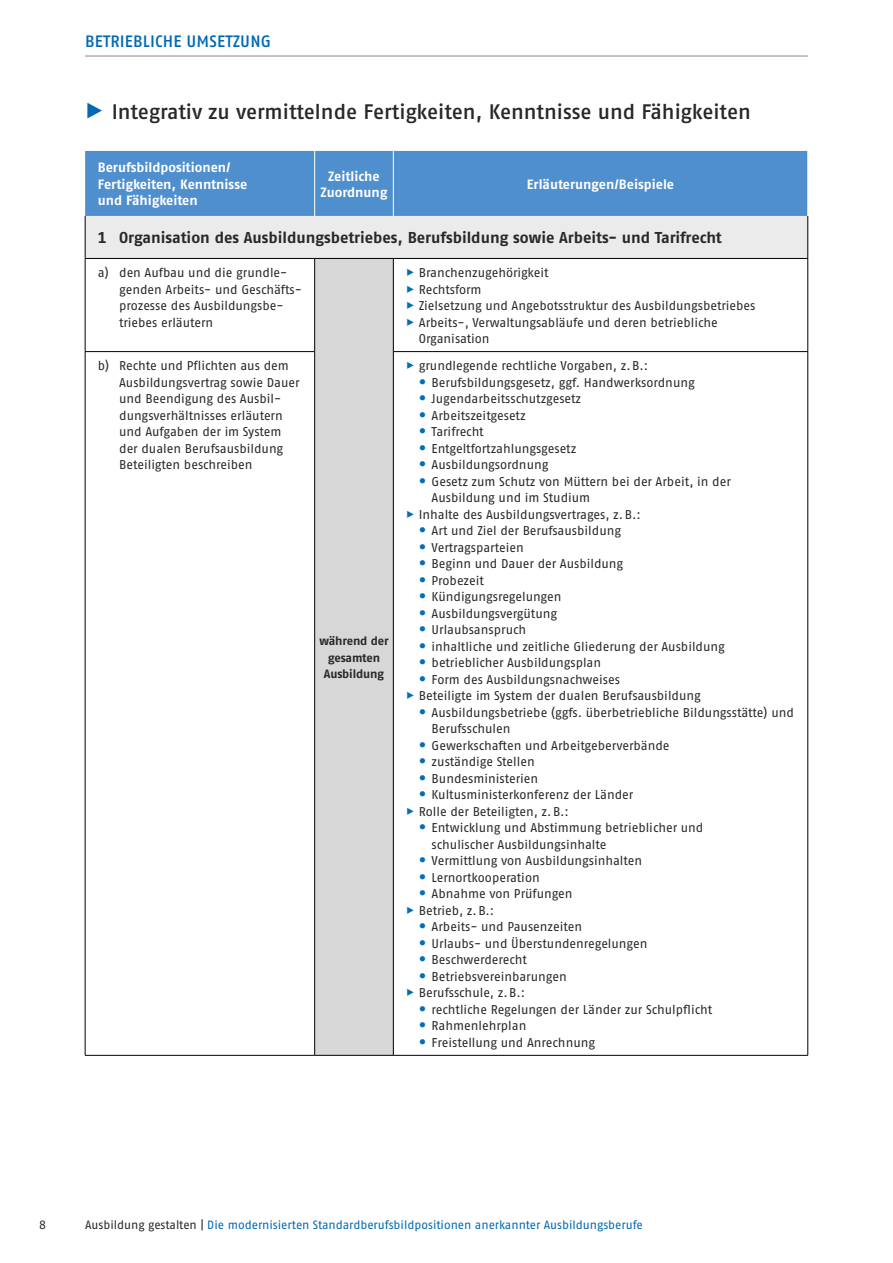
<style>
.page{position:relative;width:893px;height:1263px;background:#fff}
.page>*{position:absolute;margin:0;border:0;box-sizing:border-box;transform-origin:0 0}
.t1{font:500 21px "Fago Pro";letter-spacing:-.005em;color:#282827}
.t2{font:500 16.5px "Fago Pro";letter-spacing:.01em;color:#0069b4}
.id264{font:700 15.75px "Fago Pro";letter-spacing:-.005em;color:#282827}
.id263{font:700 13.5px/16.5px "Fago Pro";letter-spacing:-.005em;color:#fff}
.id267{font:12.75px/16.5px "Fago Pro";letter-spacing:-.005em;color:#282827}
.t3{font:12px "Fago Pro";color:#0069b4}
.id267-2{font:700 12px/16.5px "Fago Pro";letter-spacing:-.01em;color:#282827;text-align:center}
.t4{font:12px "Fago Pro";color:#282827}
.s1{font-size:28.5px;color:#0069b4}
.s2{color:#006fb8}
.s3{font-family:"Frutiger LT Std";font-weight:300;font-size:15px;color:#006fb8}
.s4{color:#282827}
</style>
<div class="page">
<hr style="left:85px;top:56px;width:723px;height:1px;background:#878787">
<div style="left:85px;top:151px;width:722px;height:65px;background:#4f8fcd"></div>
<div style="left:85px;top:216px;width:723px;height:42px;background:#ebebeb"></div>
<div style="left:315px;top:258px;width:78px;height:797px;background:#d7d7d7"></div>
<hr style="left:85px;top:216px;width:1px;height:42px;background:#000">
<hr style="left:807px;top:216px;width:1px;height:42px;background:#000">
<hr style="left:85px;top:258px;width:230px;height:1px;background:#000">
<hr style="left:85px;top:259px;width:1px;height:92px;background:#000">
<hr style="left:315px;top:258px;width:78px;height:1px;background:#000">
<hr style="left:314px;top:259px;width:1px;height:92px;background:#000">
<hr style="left:393px;top:258px;width:415px;height:1px;background:#000">
<hr style="left:393px;top:259px;width:1px;height:92px;background:#000">
<hr style="left:807px;top:259px;width:1px;height:92px;background:#000">
<hr style="left:85px;top:351px;width:230px;height:1px;background:#000">
<hr style="left:85px;top:352px;width:1px;height:703px;background:#000">
<hr style="left:314px;top:352px;width:1px;height:703px;background:#000">
<hr style="left:393px;top:351px;width:415px;height:1px;background:#000">
<hr style="left:393px;top:352px;width:1px;height:703px;background:#000">
<hr style="left:807px;top:352px;width:1px;height:703px;background:#000">
<hr style="left:85px;top:1055px;width:230px;height:1px;background:#000">
<hr style="left:315px;top:1055px;width:78px;height:1px;background:#000">
<hr style="left:393px;top:1055px;width:415px;height:1px;background:#000">
<hr style="left:314px;top:151px;width:1px;height:65px;background:#fff">
<hr style="left:393px;top:151px;width:1px;height:65px;background:#fff">
<p class="t2" style="left:85px;top:31px;width:187px">BETRIEBLICHE UMSETZUNG</p>
<h2 class="t1" style="left:85px;top:99px;width:667px"><span class="s1">▶</span> Integrativ zu vermittelnde Fertigkeiten, Kenntnisse und Fähigkeiten</h2>
<p class="id263" style="left:98px;top:159px;width:151px">Berufsbildpositionen/<br>Fertigkeiten, Kenntnisse und Fähigkeiten</p>
<p class="id263" style="left:321px;top:168px;width:68px;text-align:center">Zeitliche<br>Zuordnung</p>
<p class="id263" style="left:527px;top:176px;width:149px">Erläuterungen/Beispiele</p>
<p class="id264" style="left:98px;top:228px;width:625px">1 Organisation des Ausbildungsbetriebes, Berufsbildung sowie Arbeits- und Tarifrecht</p>
<p class="id267" style="left:119px;top:264px;width:184px;text-indent:-21px">a) den Aufbau und die grundle&shy;genden Arbeits- und Geschäfts&shy;prozesse des Ausbildungsbe&shy;triebes erläutern</p>
<p class="id267" style="left:406px;top:264px;width:144px"><span class="s2">▶</span> Branchenzugehörigkeit</p>
<p class="id267" style="left:406px;top:281px;width:77px"><span class="s2">▶</span> Rechtsform</p>
<p class="id267" style="left:406px;top:297px;width:351px"><span class="s2">▶</span> Zielsetzung und Angebotsstruktur des Ausbildungsbetriebes</p>
<p class="id267" style="left:419px;top:314px;width:301px;text-indent:-13px"><span class="s2">▶</span> Arbeits-, Verwaltungsabläufe und deren betriebliche<br>Organisation</p>
<p class="id267" style="left:119px;top:357px;width:182px;text-indent:-21px">b) Rechte und Pflichten aus dem<br>Ausbildungsvertrag sowie Dauer und Beendigung des Ausbil&shy;dungsverhältnisses erläutern und Aufgaben der im System der dualen Berufsausbildung<br>Beteiligten beschreiben</p>
<p class="id267" style="left:406px;top:357px;width:244px"><span class="s2">▶</span> grundlegende rechtliche Vorgaben, z.B.:</p>
<p class="id267" style="left:419px;top:374px;width:277px"><span class="s3">•</span> Berufsbildungsgesetz, ggf. Handwerksordnung</p>
<p class="id267" style="left:419px;top:390px;width:164px"><span class="s3">•</span> Jugendarbeitsschutzgesetz</p>
<p class="id267" style="left:419px;top:407px;width:108px"><span class="s3">•</span> Arbeitszeitgesetz</p>
<p class="id267" style="left:419px;top:423px;width:66px"><span class="s3">•</span> Tarifrecht</p>
<p class="id267" style="left:419px;top:440px;width:159px"><span class="s3">•</span> Entgeltfortzahlungsgesetz</p>
<p class="id267" style="left:419px;top:456px;width:131px"><span class="s3">•</span> Ausbildungsordnung</p>
<p class="id267" style="left:432px;top:473px;width:301px;text-indent:-13px"><span class="s3">•</span> Gesetz zum Schutz von Müttern bei der Arbeit, in der<br>Ausbildung und im Studium</p>
<p class="id267" style="left:406px;top:506px;width:236px"><span class="s2">▶</span> Inhalte des Ausbildungsvertrages, z.B.:</p>
<p class="id267" style="left:419px;top:522px;width:204px"><span class="s3">•</span> Art und Ziel der Berufsausbildung</p>
<p class="id267" style="left:419px;top:539px;width:107px"><span class="s3">•</span> Vertragsparteien</p>
<p class="id267" style="left:419px;top:555px;width:206px"><span class="s3">•</span> Beginn und Dauer der Ausbildung</p>
<p class="id267" style="left:419px;top:572px;width:67px"><span class="s3">•</span> Probezeit</p>
<p class="id267" style="left:419px;top:588px;width:144px"><span class="s3">•</span> Kündigungsregelungen</p>
<p class="id267" style="left:419px;top:605px;width:140px"><span class="s3">•</span> Ausbildungsvergütung</p>
<p class="id267" style="left:419px;top:621px;width:109px"><span class="s3">•</span> Urlaubsanspruch</p>
<p class="id267" style="left:419px;top:638px;width:307px"><span class="s3">•</span> inhaltliche und zeitliche Gliederung der Ausbildung</p>
<p class="id267" style="left:419px;top:654px;width:184px"><span class="s3">•</span> betrieblicher Ausbildungsplan</p>
<p class="id267" style="left:419px;top:671px;width:203px"><span class="s3">•</span> Form des Ausbildungsnachweises</p>
<p class="id267" style="left:406px;top:687px;width:296px"><span class="s2">▶</span> Beteiligte im System der dualen Berufsausbildung</p>
<p class="id267" style="left:432px;top:704px;width:364px;text-indent:-13px"><span class="s3">•</span> Ausbildungsbetriebe (ggfs. überbetriebliche Bildungsstätte) und<br>Berufsschulen</p>
<p class="id267" style="left:419px;top:737px;width:252px"><span class="s3">•</span> Gewerkschaften und Arbeitgeberverbände</p>
<p class="id267" style="left:419px;top:753px;width:117px"><span class="s3">•</span> zuständige Stellen</p>
<p class="id267" style="left:419px;top:770px;width:121px"><span class="s3">•</span> Bundesministerien</p>
<p class="id267" style="left:419px;top:786px;width:216px"><span class="s3">•</span> Kultusministerkonferenz der Länder</p>
<p class="id267" style="left:406px;top:803px;width:164px"><span class="s2">▶</span> Rolle der Beteiligten, z.B.:</p>
<p class="id267" style="left:432px;top:819px;width:273px;text-indent:-13px"><span class="s3">•</span> Entwicklung und Abstimmung betrieblicher und schulischer Ausbildungsinhalte</p>
<p class="id267" style="left:419px;top:852px;width:225px"><span class="s3">•</span> Vermittlung von Ausbildungsinhalten</p>
<p class="id267" style="left:419px;top:869px;width:122px"><span class="s3">•</span> Lernortkooperation</p>
<p class="id267" style="left:419px;top:885px;width:155px"><span class="s3">•</span> Abnahme von Prüfungen</p>
<p class="id267" style="left:406px;top:902px;width:90px"><span class="s2">▶</span> Betrieb, z.B.:</p>
<p class="id267" style="left:419px;top:918px;width:165px"><span class="s3">•</span> Arbeits- und Pausenzeiten</p>
<p class="id267" style="left:419px;top:935px;width:230px"><span class="s3">•</span> Urlaubs- und Überstundenregelungen</p>
<p class="id267" style="left:419px;top:951px;width:110px"><span class="s3">•</span> Beschwerderecht</p>
<p class="id267" style="left:419px;top:968px;width:149px"><span class="s3">•</span> Betriebsvereinbarungen</p>
<p class="id267" style="left:406px;top:984px;width:121px"><span class="s2">▶</span> Berufsschule, z.B.:</p>
<p class="id267" style="left:419px;top:1001px;width:295px"><span class="s3">•</span> rechtliche Regelungen der Länder zur Schulpflicht</p>
<p class="id267" style="left:419px;top:1017px;width:109px"><span class="s3">•</span> Rahmenlehrplan</p>
<p class="id267" style="left:419px;top:1034px;width:178px"><span class="s3">•</span> Freistellung und Anrechnung</p>
<p class="id267-2" style="left:319px;top:633px;width:71px">während der gesamten<br>Ausbildung</p>
<p class="t4" style="left:39px;top:1218px;width:8px">8</p>
<p class="t3" style="left:85px;top:1218px;width:559px"><span class="s4">Ausbildung gestalten |</span> Die modernisierten Standardberufsbildpositionen anerkannter Ausbildungsberufe</p>
</div>
